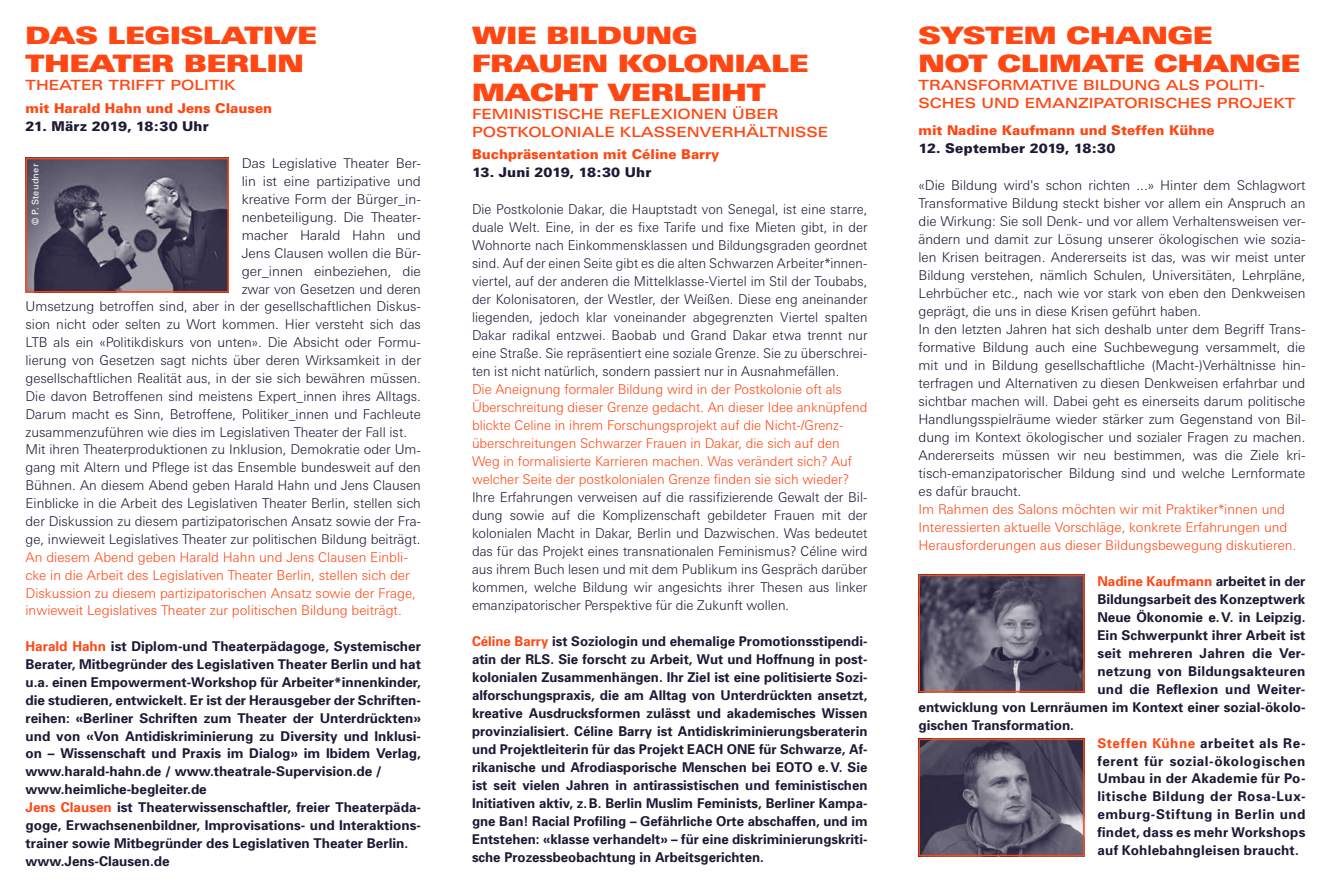
<style>
.page{position:relative;width:1331px;height:893px;background:#fff}
.page>*{position:absolute;margin:0;border:0;box-sizing:border-box;transform-origin:0 0}
.t1{font:24px/28.5px "Linotype Univers Extd X Black";color:#ff4713}
.t2{font:500 14.1px/18px "Linotype Univers Extd";color:#ff4713}
.t3{font:300 13.5px/18px "Linotype Univers Basic";color:#1d1934;text-align:justify}
.t4{font:700 13.5px/17.9px "Univers";color:#1d1934}
.t5{font:300 13.5px/18px "Linotype Univers Basic";color:#ff4713}
.t6{font:300 13.5px/18px "Linotype Univers Basic";color:#1d1934;text-align:justify;scale:.96 1}
.t7{font:700 13.5px "Univers";letter-spacing:.02em;color:#1d1934}
.t8{font:900 13.5px "Univers";color:#ff4713}
.t9{font:700 13.5px "Univers";letter-spacing:.035em;color:#1d1934}
.t10{font:900 13.5px "Univers";letter-spacing:.01em;color:#1d1934}
.t11{font:700 13.5px "Univers";color:#ff4713}
.t12{font:700 13.5px "Univers";letter-spacing:.04em;color:#1d1934}
.t13{font:9px "Univers";letter-spacing:.025em;color:#fff}
.s1{color:#ff4713}
.s2{color:#1d1934}
</style>
<div class="page">
<img style="left:29px;top:161px;width:197px;height:129px">
<div style="left:26px;top:158px;width:203px;height:135px;border:2px solid #ff4713"></div>
<img style="left:921px;top:578px;width:161px;height:111px">
<div style="left:918px;top:575px;width:167px;height:117px;border:2px solid #ff4713"></div>
<img style="left:921px;top:742px;width:161px;height:111px">
<div style="left:918px;top:739px;width:167px;height:117px;border:2px solid #ff4713"></div>
<h1 class="t1" style="left:26px;top:21px;width:293px">DAS LEGISLATIVE<br>THEATER BERLIN</h1>
<p class="t2" style="left:26px;top:76px;width:212px">THEATER TRIFFT POLITIK</p>
<p class="t8" style="left:26px;top:99px;width:248px">mit Harald Hahn und Jens Clausen</p>
<p class="t10" style="left:26px;top:117px;width:185px">21. März 2019, 18:30 Uhr</p>
<p class="t3" style="left:242px;top:154px;width:181px">Das Legislative Theater Ber-</p>
<p class="t3" style="left:242px;top:172px;width:181px">lin ist eine partizipative und</p>
<p class="t3" style="left:242px;top:190px;width:181px">kreative Form der Bürger_in-</p>
<p class="t3" style="left:242px;top:208px;width:181px">nenbeteiligung. Die Theater-</p>
<p class="t3" style="left:242px;top:226px;width:181px">macher Harald Hahn und</p>
<p class="t3" style="left:242px;top:244px;width:181px">Jens Clausen wollen die Bür-</p>
<p class="t3" style="left:242px;top:262px;width:181px">ger_innen einbeziehen, die</p>
<p class="t3" style="left:242px;top:280px;width:181px">zwar von Gesetzen und deren</p>
<p class="t3" style="left:26px;top:297px;width:397px">Umsetzung betroffen sind, aber in der gesellschaftlichen Diskus-</p>
<p class="t3" style="left:26px;top:315px;width:397px">sion nicht oder selten zu Wort kommen. Hier versteht sich das</p>
<p class="t3" style="left:26px;top:333px;width:397px">LTB als ein «Politikdiskurs von unten». Die Absicht oder Formu-</p>
<p class="t3" style="left:26px;top:351px;width:397px">lierung von Gesetzen sagt nichts über deren Wirksamkeit in der</p>
<p class="t3" style="left:26px;top:369px;width:397px">gesellschaftlichen Realität aus, in der sie sich bewähren müssen.</p>
<p class="t3" style="left:26px;top:387px;width:397px">Die davon Betroffenen sind meistens Expert_innen ihres Alltags.</p>
<p class="t3" style="left:26px;top:405px;width:397px">Darum macht es Sinn, Betroffene, Politiker_innen und Fachleute</p>
<p class="t3" style="left:26px;top:423px;width:383px">zusammenzuführen wie dies im Legislativen Theater der Fall ist.</p>
<p class="t3" style="left:26px;top:441px;width:397px">Mit ihren Theaterproduktionen zu Inklusion, Demokratie oder Um-</p>
<p class="t3" style="left:26px;top:458px;width:397px">gang mit Altern und Pflege ist das Ensemble bundesweit auf den</p>
<p class="t3" style="left:26px;top:476px;width:397px">Bühnen. An diesem Abend geben Harald Hahn und Jens Clausen</p>
<p class="t3" style="left:26px;top:494px;width:397px">Einblicke in die Arbeit des Legislativen Theater Berlin, stellen sich</p>
<p class="t3" style="left:26px;top:512px;width:397px">der Diskussion zu diesem partizipatorischen Ansatz sowie der Fra-</p>
<p class="t3" style="left:26px;top:530px;width:396px">ge, inwieweit Legislatives Theater zur politischen Bildung beiträgt.</p>
<p class="t5" style="left:26px;top:548px;width:392px">An diesem Abend geben Harald Hahn und Jens Clausen Einbli&shy;cke in die Arbeit des Legislativen Theater Berlin, stellen sich der Diskussion zu diesem partizipatorischen Ansatz sowie der Frage, inwieweit Legislatives Theater zur politischen Bildung beiträgt.</p>
<p class="t4" style="left:26px;top:637px;width:397px"><span class="s1">Harald Hahn</span> ist Diplom-und Theaterpädagoge, Systemischer Berater, Mitbegründer des Legislativen Theater Berlin und hat u.a. einen Empowerment-Workshop für Arbeiter*innenkinder, die studieren, entwickelt. Er ist der Herausgeber der Schriften&shy;reihen: «Berliner Schriften zum Theater der Unterdrückten» und von «Von Antidiskriminierung zu Diversity und Inklusi&shy;on – Wissenschaft und Praxis im Dialog» im Ibidem Verlag, www.harald-hahn.de / www.theatrale-Supervision.de / www.heimliche-begleiter.de<br><span class="s1">Jens Clausen</span> ist Theaterwissenschaftler, freier Theaterpäda&shy;goge, Erwachsenenbildner, Improvisations- und Interaktions&shy;trainer sowie Mitbegründer des Legislativen Theater Berlin. www.Jens-Clausen.de</p>
<p class="t13" style="left:30px;top:225px;width:63px;rotate:-90deg">© P. Steudner</p>
<h1 class="t1" style="left:472px;top:21px;width:338px">WIE BILDUNG<br>FRAUEN KOLONIALE<br>MACHT VERLEIHT</h1>
<p class="t2" style="left:472px;top:105px;width:358px">FEMINISTISCHE REFLEXIONEN ÜBER<br>POSTKOLONIALE KLASSENVERHÄLTNISSE</p>
<p class="t8" style="left:472px;top:146px;width:249px">Buchpräsentation mit Céline Barry</p>
<p class="t10" style="left:472px;top:164px;width:181px">13. Juni 2019, 18:30 Uhr</p>
<p class="t6" style="left:472px;top:200px;width:413px">Die Postkolonie Dakar, die Hauptstadt von Senegal, ist eine starre, duale Welt. Eine, in der es fixe Tarife und fixe Mieten gibt, in der Wohnorte nach Einkommensklassen und Bildungsgraden geordnet sind. Auf der einen Seite gibt es die alten Schwarzen Arbeiter*innen&shy;viertel, auf der anderen die Mittelklasse-Viertel im Stil der Toubabs, der Kolonisatoren, der Westler, der Weißen. Diese eng aneinander liegenden, jedoch klar voneinander abgegrenzten Viertel spalten Dakar radikal entzwei. Baobab und Grand Dakar etwa trennt nur eine Straße. Sie repräsentiert eine soziale Grenze. Sie zu überschrei&shy;ten ist nicht natürlich, sondern passiert nur in Ausnahmefällen.</p>
<p class="t5" style="left:472px;top:380px;width:397px">Die Aneignung formaler Bildung wird in der Postkolonie oft als Überschreitung dieser Grenze gedacht. An dieser Idee anknüpfend blickte Celine in ihrem Forschungsprojekt auf die Nicht-/Grenz&shy;überschreitungen Schwarzer Frauen in Dakar, die sich auf den Weg in formalisierte Karrieren machen. Was verändert sich? Auf welcher Seite der postkolonialen Grenze finden sie sich wieder?</p>
<p class="t3" style="left:472px;top:488px;width:397px">Ihre Erfahrungen verweisen auf die rassifizierende Gewalt der Bil&shy;dung sowie auf die Komplizenschaft gebildeter Frauen mit der kolonialen Macht in Dakar, Berlin und Dazwischen. Was bedeutet das für das Projekt eines transnationalen Feminismus? Céline wird aus ihrem Buch lesen und mit dem Publikum ins Gespräch darüber kommen, welche Bildung wir angesichts ihrer Thesen aus linker emanzipatorischer Perspektive für die Zukunft wollen.</p>
<p class="t4" style="left:472px;top:632px;width:397px;text-align:justify"><span class="s1">Céline Barry</span> ist Soziologin und ehemalige Promotionsstipendi&shy;atin der RLS. Sie forscht zu Arbeit, Wut und Hoffnung in post&shy;kolonialen Zusammenhängen. Ihr Ziel ist eine politisierte Sozi&shy;alforschungspraxis, die am Alltag von Unterdrückten ansetzt, kreative Ausdrucksformen zulässt und akademisches Wissen provinzialisiert. Céline Barry ist Antidiskriminierungsberaterin und Projektleiterin für das Projekt EACH ONE für Schwarze, Af&shy;rikanische und Afrodiasporische Menschen bei EOTO e.V. Sie ist seit vielen Jahren in antirassistischen und feministischen Initiativen aktiv, z.B. Berlin Muslim Feminists, Berliner Kampa&shy;gne Ban! Racial Profiling – Gefährliche Orte abschaffen, und im Entstehen: «klasse verhandelt» – für eine diskriminierungskriti&shy;sche Prozessbeobachtung in Arbeitsgerichten.</p>
<h1 class="t1" style="left:918px;top:21px;width:383px">SYSTEM CHANGE<br>NOT CLIMATE CHANGE</h1>
<p class="t2" style="left:918px;top:76px;width:378px">TRANSFORMATIVE BILDUNG ALS POLITI-<br>SCHES UND EMANZIPATORISCHES PROJEKT</p>
<p class="t8" style="left:918px;top:122px;width:298px">mit Nadine Kaufmann und Steffen Kühne</p>
<p class="t10" style="left:918px;top:140px;width:198px">12. September 2019, 18:30</p>
<p class="t3" style="left:918px;top:176px;width:388px;text-align:left">«Die Bildung wird's schon richten ...» Hinter dem Schlagwort Transformative Bildung steckt bisher vor allem ein Anspruch an die Wirkung: Sie soll Denk- und vor allem Verhaltensweisen ver&shy;ändern und damit zur Lösung unserer ökologischen wie sozia&shy;len Krisen beitragen. Andererseits ist das, was wir meist unter Bildung verstehen, nämlich Schulen, Universitäten, Lehrpläne, Lehrbücher etc., nach wie vor stark von eben den Denkweisen geprägt, die uns in diese Krisen geführt haben.<br>In den letzten Jahren hat sich deshalb unter dem Begriff Trans&shy;formative Bildung auch eine Suchbewegung versammelt, die mit und in Bildung gesellschaftliche (Macht-)Verhältnisse hin&shy;terfragen und Alternativen zu diesen Denkweisen erfahrbar und sichtbar machen will. Dabei geht es einerseits darum politische Handlungsspielräume wieder stärker zum Gegenstand von Bil&shy;dung im Kontext ökologischer und sozialer Fragen zu machen.<br>Andererseits müssen wir neu bestimmen, was die Ziele kri&shy;tisch-emanzipatorischer Bildung sind und welche Lernformate es dafür braucht.</p>
<p class="t5" style="left:918px;top:500px;width:379px">Im Rahmen des Salons möchten wir mit Praktiker*innen und<br>Interessierten aktuelle Vorschläge, konkrete Erfahrungen und<br>Herausforderungen aus dieser Bildungsbewegung diskutieren.</p>
<p class="t11" style="left:1097px;top:573px;width:210px">Nadine Kaufmann <span class="s2">arbeitet in der</span></p>
<p class="t4" style="left:1097px;top:590px;width:210px">Bildungsarbeit des Konzeptwerk</p>
<p class="t4" style="left:1097px;top:608px;width:210px">Neue Ökonomie e.V. in Leipzig.</p>
<p class="t4" style="left:1097px;top:626px;width:210px">Ein Schwerpunkt ihrer Arbeit ist</p>
<p class="t7" style="left:1097px;top:645px;width:210px">seit mehreren Jahren die Ver-</p>
<p class="t7" style="left:1097px;top:663px;width:210px">netzung von Bildungsakteuren</p>
<p class="t7" style="left:1097px;top:681px;width:210px">und die Reflexion und Weiter-</p>
<p class="t4" style="left:918px;top:698px;width:388px">entwicklung von Lernräumen im Kontext einer sozial-ökolo-</p>
<p class="t4" style="left:918px;top:716px;width:157px">gischen Transformation.</p>
<p class="t12" style="left:1097px;top:735px;width:210px"><span class="s1">Steffen Kühne</span> arbeitet als Re-</p>
<p class="t9" style="left:1097px;top:753px;width:210px">ferent für sozial-ökologischen</p>
<p class="t4" style="left:1097px;top:770px;width:210px">Umbau in der Akademie für Po-</p>
<p class="t9" style="left:1097px;top:788px;width:210px">litische Bildung der Rosa-Lux-</p>
<p class="t9" style="left:1097px;top:806px;width:210px">emburg-Stiftung in Berlin und</p>
<p class="t7" style="left:1097px;top:824px;width:210px">findet, dass es mehr Workshops</p>
<p class="t7" style="left:1097px;top:842px;width:203px">auf Kohlebahngleisen braucht.</p>
</div>
